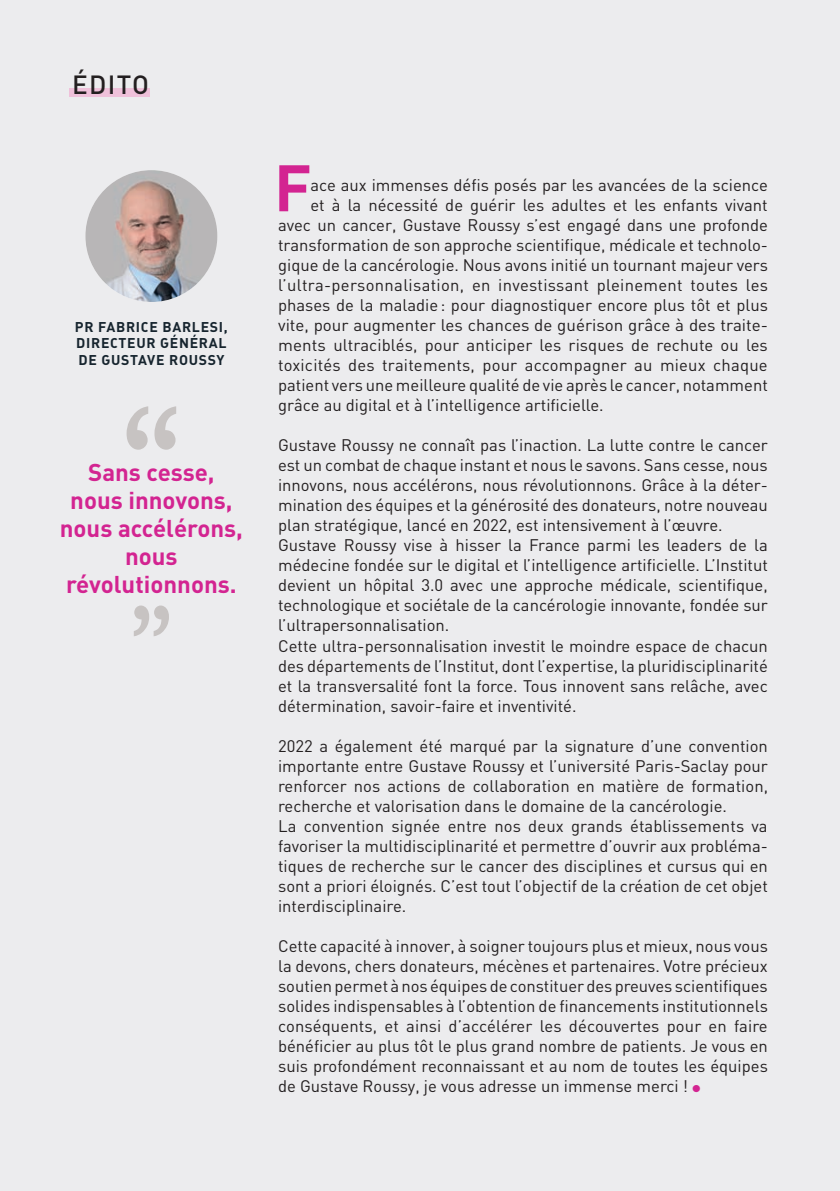
<style>
.page{position:relative;width:840px;height:1191px;background:#fff}
.page>*{position:absolute;margin:0;border:0;box-sizing:border-box;transform-origin:0 0}
.Corps_de_texte{font:700 64.6px "DIN";color:#d32491}
.Titre_de_chapitre{font:500 26px "DIN";letter-spacing:.05em;color:#231f20}
.Titre_de_chapitre-2{font:700 24px/28px "DIN";color:#d32491;text-align:center}
.Corps_de_texte-2{font:16.6px/20px "DIN";color:#231f20;text-align:justify}
.Corps_de_texte-3{font:16.6px "DIN";letter-spacing:.02em;color:#231f20}
.Titre_de_chapitre-3{font:700 14px/16.8px "DIN";letter-spacing:.05em;color:#16242e;text-align:justify}
.s1{color:#d32491}
</style>
<div class="page">
<div style="left:0;top:0;width:839px;height:1191px;background:#ececee"></div>
<div style="left:69px;top:88px;width:80px;height:9px;background:#efc1da"></div>
<svg style="left:134px;top:605px;width:35px;height:31px"></svg>
<svg style="left:126px;top:406px;width:50px;height:44px"></svg>
<img style="left:85px;top:170px;width:132px;height:132px;border-radius:66px">
<p class="Titre_de_chapitre" style="left:72px;top:67px;width:78px">ÉDITO</p>
<p class="Titre_de_chapitre-3" style="left:75px;top:317px;width:154px">PR FABRICE BARLESI, DIRECTEUR GÉNÉRAL DE GUSTAVE ROUSSY</p>
<p class="Titre_de_chapitre-2" style="left:60px;top:457px;width:184px">Sans cesse, nous innovons, nous accélérons,</p>
<p class="Titre_de_chapitre-2" style="left:66px;top:541px;width:172px">nous révolutionnons.</p>
<p class="Corps_de_texte" style="left:274px;top:146px;width:39px">F</p>
<p class="Corps_de_texte-2" style="left:310px;top:175px;width:458px">ace aux immenses défis posés par les avancées de la science</p>
<p class="Corps_de_texte-2" style="left:310px;top:195px;width:458px">et à la nécessité de guérir les adultes et les enfants vivant</p>
<p class="Corps_de_texte-2" style="left:278px;top:215px;width:491px">avec un cancer, Gustave Roussy s’est engagé dans une profonde</p>
<p class="Corps_de_texte-2" style="left:278px;top:235px;width:491px">transformation de son approche scientifique, médicale et technolo-</p>
<p class="Corps_de_texte-2" style="left:278px;top:255px;width:491px">gique de la cancérologie. Nous avons initié un tournant majeur vers</p>
<p class="Corps_de_texte-3" style="left:278px;top:275px;width:491px">l’ultra-personnalisation, en investissant pleinement toutes les</p>
<p class="Corps_de_texte-2" style="left:278px;top:295px;width:491px">phases de la maladie: pour diagnostiquer encore plus tôt et plus</p>
<p class="Corps_de_texte-2" style="left:278px;top:315px;width:491px">vite, pour augmenter les chances de guérison grâce à des traite-</p>
<p class="Corps_de_texte-2" style="left:278px;top:335px;width:491px">ments ultraciblés, pour anticiper les risques de rechute ou les</p>
<p class="Corps_de_texte-2" style="left:278px;top:355px;width:491px">toxicités des traitements, pour accompagner au mieux chaque</p>
<p class="Corps_de_texte-2" style="left:278px;top:375px;width:491px">patient vers une meilleure qualité de vie après le cancer, notamment</p>
<p class="Corps_de_texte-2" style="left:278px;top:395px;width:327px">grâce au digital et à l’intelligence artificielle.</p>
<p class="Corps_de_texte-2" style="left:278px;top:435px;width:491px">Gustave Roussy ne connaît pas l’inaction. La lutte contre le cancer est un combat de chaque instant et nous le savons. Sans cesse, nous innovons, nous accélérons, nous révolutionnons. Grâce à la déter&shy;mination des équipes et la générosité des donateurs, notre nouveau plan stratégique, lancé en 2022, est intensivement à l’œuvre.</p>
<p class="Corps_de_texte-2" style="left:278px;top:535px;width:491px">Gustave Roussy vise à hisser la France parmi les leaders de la médecine fondée sur le digital et l’intelligence artificielle. L’Institut devient un hôpital 3.0 avec une approche médicale, scientifique, technologique et sociétale de la cancérologie innovante, fondée sur l’ultrapersonnalisation.</p>
<p class="Corps_de_texte-2" style="left:278px;top:635px;width:491px">Cette ultra-personnalisation investit le moindre espace de chacun des départements de l’Institut, dont l’expertise, la pluridisciplinarité et la transversalité font la force. Tous innovent sans relâche, avec détermination, savoir-faire et inventivité.</p>
<p class="Corps_de_texte-2" style="left:278px;top:735px;width:491px">2022 a également été marqué par la signature d’une convention importante entre Gustave Roussy et l’université Paris-Saclay pour renforcer nos actions de collaboration en matière de formation, recherche et valorisation dans le domaine de la cancérologie.</p>
<p class="Corps_de_texte-2" style="left:278px;top:815px;width:491px">La convention signée entre nos deux grands établissements va favoriser la multidisciplinarité et permettre d’ouvrir aux probléma&shy;tiques de recherche sur le cancer des disciplines et cursus qui en sont a priori éloignés. C’est tout l’objectif de la création de cet objet interdisciplinaire.</p>
<p class="Corps_de_texte-2" style="left:278px;top:935px;width:491px">Cette capacité à innover, à soigner toujours plus et mieux, nous vous la devons, chers donateurs, mécènes et partenaires. Votre précieux soutien permet à nos équipes de constituer des preuves scientifiques solides indispensables à l’obtention de financements institutionnels conséquents, et ainsi d’accélérer les découvertes pour en faire bénéficier au plus tôt le plus grand nombre de patients. Je vous en suis profondément reconnaissant et au nom de toutes les équipes de Gustave Roussy, je vous adresse un immense merci ! <span class="s1">●</span></p>
</div>
